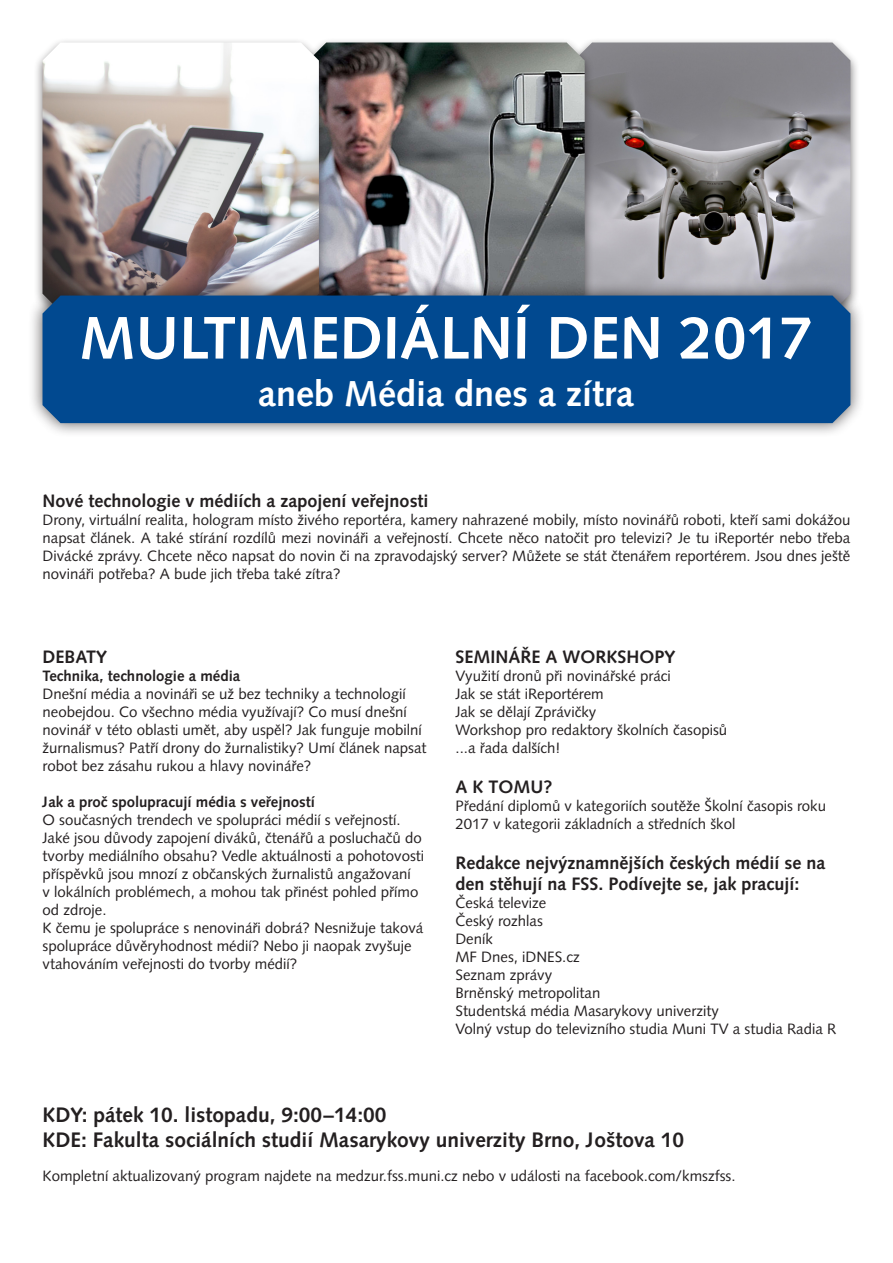
<style>
.page{position:relative;width:893px;height:1263px;background:#fff}
.page>*{position:absolute;margin:0;border:0;box-sizing:border-box;transform-origin:0 0}
.t1{font:700 60px "Syntax LTCE";color:#fff}
.t2{font:700 36px "Syntax LTCE";color:#fff}
.t3{font:700 21px "Syntax LTCE";color:#231f20}
.t4{font:700 18px/21.6px "Syntax LTCE";color:#231f20}
.t5{font:15px/18px "Syntax LTCE";color:#231f20}
.t6{font:700 15px "Syntax LTCE";color:#231f20}
</style>
<div class="page">
<div style="left:565px;top:38px;width:294px;height:287px;background:#231f20;opacity:.6"></div>
<img style="left:594px;top:43px;width:256px;height:238px">
<div style="left:299px;top:38px;width:295px;height:287px;background:#231f20;opacity:.6"></div>
<img style="left:328px;top:43px;width:257px;height:238px">
<div style="left:34px;top:38px;width:294px;height:287px;background:#231f20;opacity:.6"></div>
<img style="left:43px;top:43px;width:276px;height:238px">
<div style="left:28px;top:281px;width:837px;height:156px;background:#231f20;opacity:.7"></div>
<div style="left:43px;top:296px;width:807px;height:127px;background:#014990"></div>
<p class="t1" style="left:79px;top:303px;width:736px">MULTIMEDIÁLNÍ DEN 2017</p>
<p class="t2" style="left:258px;top:372px;width:378px">aneb Média dnes a zítra</p>
<p class="t4" style="left:43px;top:490px;width:388px">Nové technologie v médiích a zapojení veřejnosti</p>
<p class="t5" style="left:43px;top:511px;width:809px;text-align:justify">Drony, virtuální realita, hologram místo živého reportéra, kamery nahrazené mobily, místo novinářů roboti, kteří sami dokážou napsat článek. A také stírání rozdílů mezi novináři a veřejností. Chcete něco natočit pro televizi? Je tu iReportér nebo třeba Divácké zprávy. Chcete něco napsat do novin či na zpravodajský server? Můžete se stát čtenářem reportérem. Jsou dnes ještě novináři potřeba? A bude jich třeba také zítra?</p>
<p class="t4" style="left:43px;top:646px;width:66px">DEBATY</p>
<p class="t6" style="left:43px;top:668px;width:199px">Technika, technologie a média</p>
<p class="t5" style="left:43px;top:685px;width:386px">Dnešní média a novináři se už bez techniky a technologií neobejdou. Co všechno média využívají? Co musí dnešní novinář v této oblasti umět, aby uspěl? Jak funguje mobilní žurnalismus? Patří drony do žurnalistiky? Umí článek napsat robot bez zásahu rukou a hlavy novináře?</p>
<p class="t6" style="left:43px;top:794px;width:274px">Jak a proč spolupracují média s veřejností</p>
<p class="t5" style="left:43px;top:811px;width:383px">O současných trendech ve spolupráci médií s veřejností.<br>Jaké jsou důvody zapojení diváků, čtenářů a posluchačů do tvorby mediálního obsahu? Vedle aktuálnosti a pohotovosti příspěvků jsou mnozí z občanských žurnalistů angažovaní<br>v lokálních problémech, a mohou tak přinést pohled přímo od zdroje.</p>
<p class="t5" style="left:43px;top:919px;width:382px">K čemu je spolupráce s nenovináři dobrá? Nesnižuje taková spolupráce důvěryhodnost médií? Nebo ji naopak zvyšuje vtahováním veřejnosti do tvorby médií?</p>
<p class="t4" style="left:455px;top:646px;width:221px">SEMINÁŘE A WORKSHOPY</p>
<p class="t5" style="left:455px;top:667px;width:217px">Využití dronů při novinářské práci</p>
<p class="t5" style="left:455px;top:685px;width:150px">Jak se stát iReportérem</p>
<p class="t5" style="left:455px;top:703px;width:142px">Jak se dělají Zprávičky</p>
<p class="t5" style="left:455px;top:721px;width:273px">Workshop pro redaktory školních časopisů</p>
<p class="t5" style="left:455px;top:739px;width:107px">...a řada dalších!</p>
<p class="t4" style="left:455px;top:776px;width:98px">A K TOMU?</p>
<p class="t5" style="left:455px;top:797px;width:372px">Předání diplomů v kategoriích soutěže Školní časopis roku</p>
<p class="t5" style="left:455px;top:815px;width:281px">2017 v kategorii základních a středních škol</p>
<p class="t4" style="left:455px;top:852px;width:371px">Redakce nejvýznamnějších českých médií se na den stěhují na FSS. Podívejte se, jak pracují:</p>
<p class="t5" style="left:455px;top:894px;width:92px">Česká televize</p>
<p class="t5" style="left:455px;top:912px;width:89px">Český rozhlas</p>
<p class="t5" style="left:455px;top:930px;width:39px">Deník</p>
<p class="t5" style="left:455px;top:948px;width:126px">MF Dnes, iDNES.cz</p>
<p class="t5" style="left:455px;top:966px;width:98px">Seznam zprávy</p>
<p class="t5" style="left:455px;top:984px;width:146px">Brněnský metropolitan</p>
<p class="t5" style="left:455px;top:1002px;width:265px">Studentská média Masarykovy univerzity</p>
<p class="t5" style="left:455px;top:1020px;width:382px">Volný vstup do televizního studia Muni TV a studia Radia R</p>
<p class="t3" style="left:43px;top:1103px;width:345px">KDY: pátek 10. listopadu, 9:00–14:00</p>
<p class="t3" style="left:43px;top:1128px;width:643px">KDE: Fakulta sociálních studií Masarykovy univerzity Brno, Joštova 10</p>
<p class="t5" style="left:43px;top:1167px;width:694px">Kompletní aktualizovaný program najdete na medzur.fss.muni.cz nebo v události na facebook.com/kmszfss.</p>
</div>
